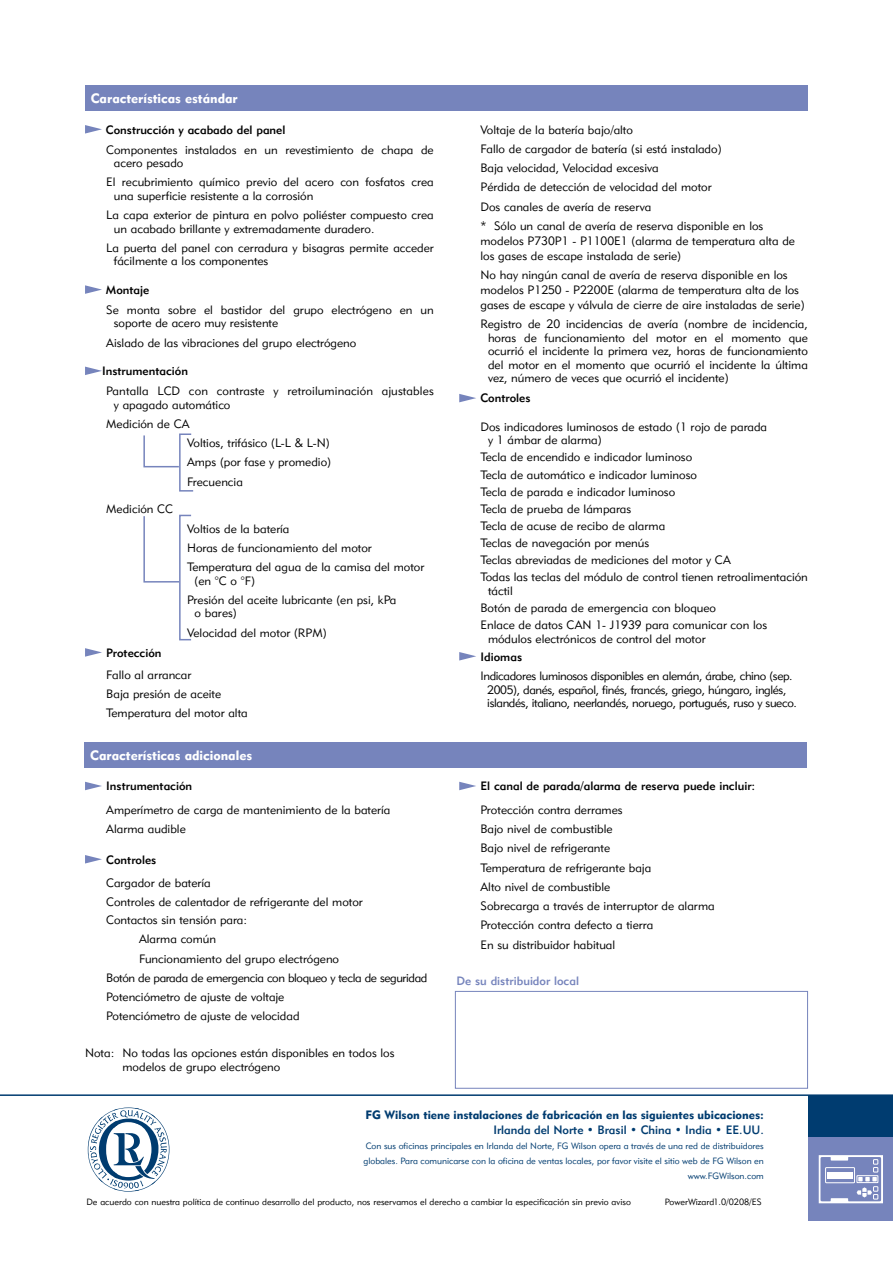
<style>
.page{position:relative;width:893px;height:1263px;background:#fff}
.page>*{position:absolute;margin:0;border:0;box-sizing:border-box;transform-origin:0 0}
.t1{font:90px "Approved Co Pt 1";color:#003c70}
.t2{font:13.5px "Geometric 415 BT Black A";color:#fff}
.t3{font:12px/19.2px "Geometric 415 BT Lite A";color:#000}
.t4{font:12px/13.5px "Geometric 415 BT Lite A";letter-spacing:-.03em;color:#000;text-align:center}
.t5{font:12px "Geometric 415 BT Medium A";color:#000}
.t6{font:12px "Geometric 415 BT Black A";color:#003c70}
.t7{font:12px "Geometric 415 BT Medium A";color:#003c70}
.t8{font:12px "Geometric 415 BT Medium A";color:#7684bc}
.t9{font:9px/15px "Geometric 415 BT Lite A";color:#003c70;text-align:right}
.t10{font:9px "Geometric 415 BT Lite A";color:#000}
</style>
<div class="page">
<hr style="left:0;top:1094px;width:893px;height:2px;background:#003c70">
<div style="left:808px;top:1095px;width:85px;height:42px;background:#003c70"></div>
<div style="left:808px;top:1137px;width:85px;height:83px;background:#7684bc"></div>
<svg style="left:819px;top:1155px;width:64px;height:48px"></svg>
<svg style="left:85px;top:125px;width:17px;height:9px"></svg>
<svg style="left:85px;top:285px;width:17px;height:9px"></svg>
<svg style="left:85px;top:367px;width:17px;height:8px"></svg>
<svg style="left:85px;top:648px;width:17px;height:9px"></svg>
<svg style="left:459px;top:394px;width:17px;height:8px"></svg>
<svg style="left:459px;top:652px;width:17px;height:8px"></svg>
<svg style="left:85px;top:782px;width:17px;height:8px"></svg>
<svg style="left:85px;top:855px;width:17px;height:8px"></svg>
<svg style="left:459px;top:782px;width:17px;height:8px"></svg>
<div style="left:85px;top:85px;width:723px;height:26px;background:#7684bc"></div>
<div style="left:85px;top:742px;width:722px;height:25px;background:#7684bc"></div>
<div style="left:455px;top:991px;width:353px;height:98px;border:1px solid #7684bc"></div>
<svg style="left:143px;top:433px;width:51px;height:59px"></svg>
<div style="left:179px;top:515px;width:13px;height:125px;border:2px solid #7684bc"></div>
<svg style="left:143px;top:515px;width:38px;height:68px"></svg>
<p class="t2" style="left:91px;top:90px;width:149px">Características estándar</p>
<p class="t5" style="left:106px;top:122px;width:181px">Construcción y acabado del panel</p>
<p class="t3" style="left:114px;top:142px;width:321px;line-height:13.5px;text-indent:-8px">Componentes instalados en un revestimiento de chapa de acero pesado</p>
<p class="t3" style="left:114px;top:175px;width:321px;line-height:13.5px;text-indent:-8px">El recubrimiento químico previo del acero con fosfatos crea una superficie resistente a la corrosión</p>
<p class="t3" style="left:114px;top:208px;width:321px;line-height:13.5px;text-indent:-8px">La capa exterior de pintura en polvo poliéster compuesto crea un acabado brillante y extremadamente duradero.</p>
<p class="t3" style="left:114px;top:241px;width:321px;line-height:13.5px;text-indent:-8px">La puerta del panel con cerradura y bisagras permite acceder fácilmente a los componentes</p>
<p class="t5" style="left:106px;top:282px;width:45px">Montaje</p>
<p class="t3" style="left:114px;top:303px;width:321px;line-height:13.5px;text-indent:-8px">Se monta sobre el bastidor del grupo electrógeno en un soporte de acero muy resistente</p>
<p class="t3" style="left:106px;top:333px;width:252px">Aislado de las vibraciones del grupo electrógeno</p>
<p class="t5" style="left:102px;top:364px;width:87px">Instrumentación</p>
<p class="t3" style="left:114px;top:384px;width:321px;line-height:13.5px;text-indent:-8px">Pantalla LCD con contraste y retroiluminación ajustables y apagado automático</p>
<p class="t3" style="left:187px;top:414px;width:145px;text-indent:-81px">Medición de CA<br>Voltios, trifásico (L-L &amp; L-N)<br>Amps (por fase y promedio)<br>Frecuencia</p>
<p class="t3" style="left:106px;top:499px;width:68px">Medición CC</p>
<p class="t3" style="left:187px;top:519px;width:239px">Voltios de la batería<br>Horas de funcionamiento del motor<br>Temperatura del agua de la camisa del motor</p>
<p class="t3" style="left:187px;top:571px;width:211px;text-indent:8px">(en °C o °F)<br>Presión del aceite lubricante (en psi, kPa</p>
<p class="t3" style="left:187px;top:603px;width:141px;text-indent:8px">o bares)<br>Velocidad del motor (RPM)</p>
<p class="t5" style="left:106px;top:645px;width:57px">Protección</p>
<p class="t3" style="left:106px;top:665px;width:143px">Fallo al arrancar<br>Baja presión de aceite<br>Temperatura del motor alta</p>
<p class="t2" style="left:90px;top:747px;width:163px">Características adicionales</p>
<p class="t5" style="left:106px;top:779px;width:87px">Instrumentación</p>
<p class="t3" style="left:106px;top:800px;width:285px">Amperímetro de carga de mantenimiento de la batería<br>Alarma audible</p>
<p class="t5" style="left:106px;top:852px;width:52px">Controles</p>
<p class="t3" style="left:106px;top:873px;width:258px">Cargador de batería<br>Controles de calentador de refrigerante del motor</p>
<p class="t3" style="left:106px;top:910px;width:142px">Contactos sin tensión para:</p>
<p class="t3" style="left:139px;top:929px;width:79px">Alarma común</p>
<p class="t3" style="left:139px;top:948px;width:202px">Funcionamiento del grupo electrógeno</p>
<p class="t4" style="left:106px;top:971px;width:323px">Botón de parada de emergencia con bloqueo y tecla de seguridad</p>
<p class="t3" style="left:106px;top:987px;width:180px">Potenciómetro de ajuste de voltaje</p>
<p class="t3" style="left:106px;top:1006px;width:195px">Potenciómetro de ajuste de velocidad</p>
<p class="t3" style="left:123px;top:1046px;width:274px;line-height:13.5px;text-indent:-37px">Nota: No todas las opciones están disponibles en todos los modelos de grupo electrógeno</p>
<p class="t3" style="left:480px;top:120px;width:284px">Voltaje de la batería bajo/alto<br>Fallo de cargador de batería (si está instalado)<br>Baja velocidad, Velocidad excesiva<br>Pérdida de detección de velocidad del motor<br>Dos canales de avería de reserva<br>* Sólo un canal de avería de reserva disponible en los</p>
<p class="t3" style="left:480px;top:233px;width:316px;line-height:15px">modelos P730P1 - P1100E1 (alarma de temperatura alta de los gases de escape instalada de serie)</p>
<p class="t3" style="left:480px;top:267px;width:326px;line-height:15px">No hay ningún canal de avería de reserva disponible en los modelos P1250 - P2200E (alarma de temperatura alta de los gases de escape y válvula de cierre de aire instaladas de serie)</p>
<p class="t3" style="left:488px;top:317px;width:321px;line-height:13.5px;text-align:justify;text-indent:-8px">Registro de 20 incidencias de avería (nombre de incidencia, horas de funcionamiento del motor en el momento que ocurrió el incidente la primera vez, horas de funcionamiento del motor en el momento que ocurrió el incidente la última vez, número de veces que ocurrió el incidente)</p>
<p class="t5" style="left:480px;top:391px;width:52px">Controles</p>
<p class="t3" style="left:488px;top:420px;width:281px;line-height:13.5px;text-indent:-8px">Dos indicadores luminosos de estado (1 rojo de parada y 1 ámbar de alarma)</p>
<p class="t3" style="left:480px;top:449px;width:329px;line-height:17.1px">Tecla de encendido e indicador luminoso<br>Tecla de automático e indicador luminoso<br>Tecla de parada e indicador luminoso<br>Tecla de prueba de lámparas<br>Tecla de acuse de recibo de alarma<br>Teclas de navegación por menús<br>Teclas abreviadas de mediciones del motor y CA<br>Todas las teclas del módulo de control tienen retroalimentación</p>
<p class="t3" style="left:480px;top:582px;width:288px;line-height:17.1px;text-indent:8px">táctil<br>Botón de parada de emergencia con bloqueo<br>Enlace de datos CAN 1- J1939 para comunicar con los</p>
<p class="t3" style="left:488px;top:629px;width:219px">módulos electrónicos de control del motor</p>
<p class="t5" style="left:480px;top:649px;width:43px">Idiomas</p>
<p class="t4" style="left:480px;top:669px;width:318px">Indicadores luminosos disponibles en alemán, árabe, chino (sep.<br>2005), danés, español, finés, francés, griego, húngaro, inglés, islandés, italiano, neerlandés, noruego, portugués, ruso y sueco.</p>
<p class="t5" style="left:480px;top:779px;width:276px">El canal de parada/alarma de reserva puede incluir:</p>
<p class="t3" style="left:480px;top:800px;width:236px">Protección contra derrames<br>Bajo nivel de combustible<br>Bajo nivel de refrigerante<br>Temperatura de refrigerante baja<br>Alto nivel de combustible<br>Sobrecarga a través de interruptor de alarma<br>Protección contra defecto a tierra<br>En su distribuidor habitual</p>
<p class="t8" style="left:456px;top:974px;width:124px">De su distribuidor local</p>
<h1 class="t1" style="left:88px;top:1107px;width:83px">abcde</h1>
<p class="t6" style="left:366px;top:1107px;width:400px">FG Wilson tiene instalaciones de fabricación en las siguientes ubicaciones:</p>
<p class="t7" style="left:493px;top:1122px;width:272px">Irlanda del Norte • Brasil • China • India • EE.UU.</p>
<p class="t9" style="left:363px;top:1138px;width:402px">Con sus oficinas principales en Irlanda del Norte, FG Wilson opera a través de una red de distribuidores globales. Para comunicarse con la oficina de ventas locales, por favor visite el sitio web de FG Wilson en www.FGWilson.com</p>
<p class="t10" style="left:87px;top:1197px;width:546px">De acuerdo con nuestra política de continuo desarrollo del producto, nos reservamos el derecho a cambiar la especificación sin previo aviso</p>
<p class="t10" style="left:665px;top:1197px;width:98px">PowerWizard1.0/0208/ES</p>
</div>
